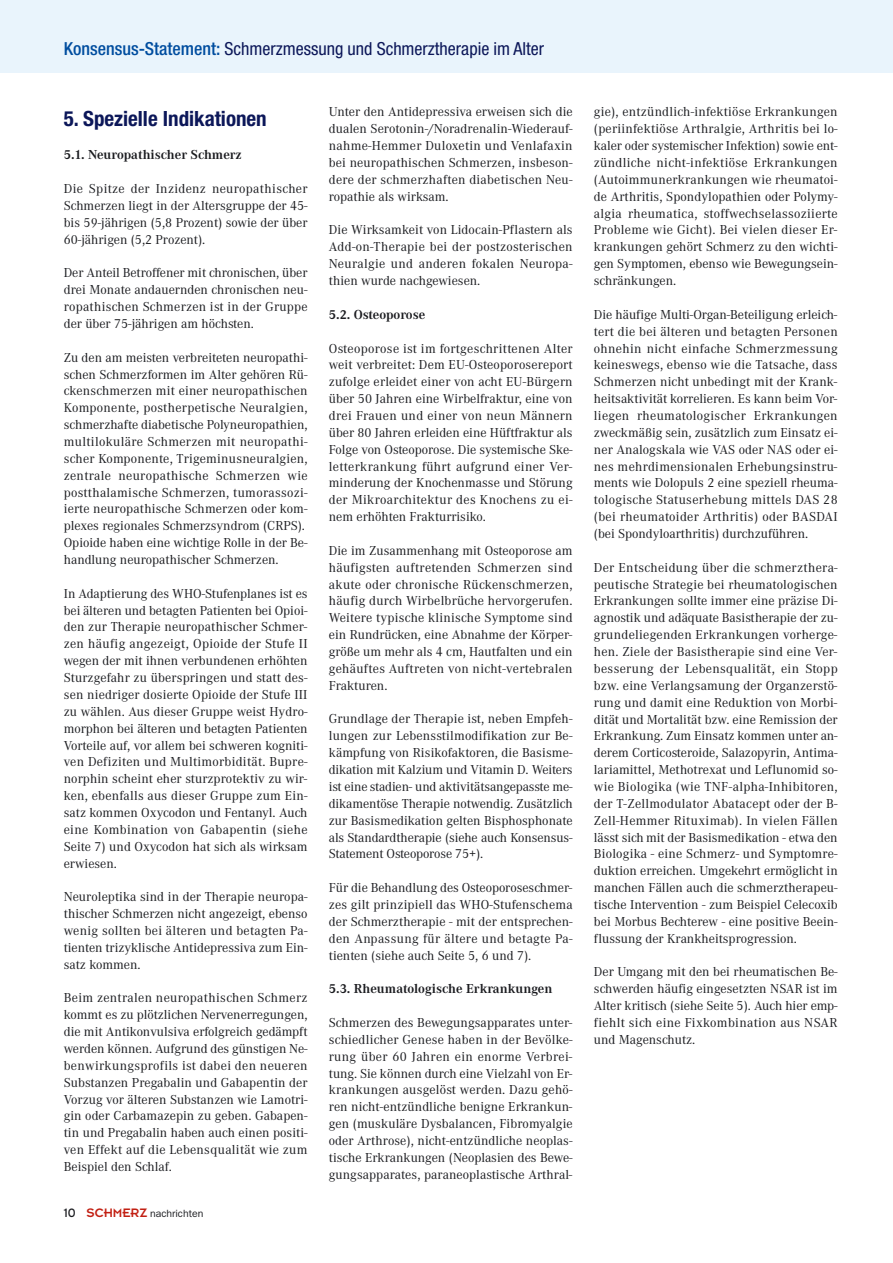
<style>
.page{position:relative;width:893px;height:1263px;background:#fff}
.page>*{position:absolute;margin:0;border:0;box-sizing:border-box;transform-origin:0 0}
.t1{font:700 condensed 21px "Helvetica Neue";color:#0c1759}
.t2{font:condensed 18px "Helvetica Neue";color:#0c1759}
.t3{font:13.5px/16.8px "Corporate A";color:#1b1c20;text-align:justify}
.t4{font:700 13.5px "Corporate A";color:#1b1c20}
.t5{font:10.5px "Franklin Gothic";color:#1b1c20}
.s1{font-weight:500;color:#004d9f}
.s2{font-family:"Interstate";font-size:12px}
.s3{font-family:"Insignia";font-size:13.5px;color:#c22013}
</style>
<div class="page">
<div style="left:0;top:0;width:893px;height:72px;background:#e9f4fc"></div>
<h2 class="t2" style="left:64px;top:43px;width:482px"><span class="s1">Konsensus-Statement:</span> Schmerzmessung und Schmerztherapie im Alter</h2>
<h1 class="t1" style="left:64px;top:111px;width:205px">5. Spezielle Indikationen</h1>
<p class="t4" style="left:64px;top:150px;width:179px">5.1. Neuropathischer Schmerz</p>
<p class="t3" style="left:64px;top:181px;width:245px">Die Spitze der Inzidenz neuropathischer Schmerzen liegt in der Altersgruppe der 45- bis 59-jährigen (5,8 Prozent) sowie der über 60-jährigen (5,2 Prozent).</p>
<p class="t3" style="left:64px;top:266px;width:245px">Der Anteil Betroffener mit chronischen, über drei Monate andauernden chronischen neu&shy;ropathischen Schmerzen ist in der Gruppe der über 75-jährigen am höchsten.</p>
<p class="t3" style="left:64px;top:350px;width:245px;text-align:left">Zu den am meisten verbreiteten neuropathi&shy;schen Schmerzformen im Alter gehören Rü&shy;ckenschmerzen mit einer neuropathischen Komponente, postherpetische Neuralgien, schmerzhafte diabetische Polyneuropathien, multilokuläre Schmerzen mit neuropathi&shy;scher Komponente, Trigeminusneuralgien, zentrale neuropathische Schmerzen wie postthalamische Schmerzen, tumorassozi&shy;ierte neuropathische Schmerzen oder kom&shy;plexes regionales Schmerzsyndrom (CRPS).<br>Opioide haben eine wichtige Rolle in der Be&shy;handlung neuropathischer Schmerzen.</p>
<p class="t3" style="left:64px;top:586px;width:245px">In Adaptierung des WHO-Stufenplanes ist es bei älteren und betagten Patienten bei Opioi&shy;den zur Therapie neuropathischer Schmer&shy;zen häufig angezeigt, Opioide der Stufe II wegen der mit ihnen verbundenen erhöhten Sturzgefahr zu überspringen und statt des&shy;sen niedriger dosierte Opioide der Stufe III zu wählen. Aus dieser Gruppe weist Hydro&shy;morphon bei älteren und betagten Patienten Vorteile auf, vor allem bei schweren kogniti&shy;ven Defiziten und Multimorbidität. Bupre&shy;norphin scheint eher sturzprotektiv zu wir&shy;ken, ebenfalls aus dieser Gruppe zum Ein&shy;satz kommen Oxycodon und Fentanyl. Auch eine Kombination von Gabapentin (siehe Seite 7) und Oxycodon hat sich als wirksam erwiesen.</p>
<p class="t3" style="left:64px;top:890px;width:245px">Neuroleptika sind in der Therapie neuropa&shy;thischer Schmerzen nicht angezeigt, ebenso wenig sollten bei älteren und betagten Pa&shy;tienten trizyklische Antidepressiva zum Ein&shy;satz kommen.</p>
<p class="t3" style="left:64px;top:991px;width:245px">Beim zentralen neuropathischen Schmerz kommt es zu plötzlichen Nervenerregungen, die mit Antikonvulsiva erfolgreich gedämpft werden können. Aufgrund des günstigen Ne&shy;benwirkungsprofils ist dabei den neueren Substanzen Pregabalin und Gabapentin der Vorzug vor älteren Substanzen wie Lamotri&shy;gin oder Carbamazepin zu geben. Gabapen&shy;tin und Pregabalin haben auch einen positi&shy;ven Effekt auf die Lebensqualität wie zum Beispiel den Schlaf.</p>
<p class="t5" style="left:64px;top:1210px;width:141px"><span class="s2">10</span> <span class="s3">SCHMERZ</span> nachrichten</p>
<p class="t3" style="left:329px;top:105px;width:245px">Unter den Antidepressiva erweisen sich die dualen Serotonin-/Noradrenalin-Wiederauf - nahme-Hemmer Duloxetin und Venlafaxin bei neuropathischen Schmerzen, insbeson&shy;dere der schmerzhaften diabetischen Neu&shy;ropathie als wirksam.</p>
<p class="t3" style="left:329px;top:223px;width:245px">Die Wirksamkeit von Lidocain-Pflastern als Add-on-Therapie bei der postzosterischen Neuralgie und anderen fokalen Neuropa&shy;thien wurde nachgewiesen.</p>
<p class="t4" style="left:329px;top:310px;width:98px">5.2. Osteoporose</p>
<p class="t3" style="left:329px;top:341px;width:245px">Osteoporose ist im fortgeschrittenen Alter weit verbreitet: Dem EU-Osteoporosereport zufolge erleidet einer von acht EU-Bürgern über 50 Jahren eine Wirbelfraktur, eine von drei Frauen und einer von neun Männern über 80 Jahren erleiden eine Hüftfraktur als Folge von Osteoporose. Die systemische Ske&shy;letterkrankung führt aufgrund einer Ver&shy;minderung der Knochenmasse und Störung der Mikroarchitektur des Knochens zu ei&shy;nem erhöhten Frakturrisiko.</p>
<p class="t3" style="left:329px;top:543px;width:245px">Die im Zusammenhang mit Osteoporose am häufigsten auftretenden Schmerzen sind akute oder chronische Rückenschmerzen, häufig durch Wirbelbrüche hervorgerufen.<br>Weitere typische klinische Symptome sind ein Rundrücken, eine Abnahme der Körper&shy;größe um mehr als 4 cm, Hautfalten und ein gehäuftes Auftreten von nicht-vertebralen Frakturen.</p>
<p class="t3" style="left:329px;top:712px;width:245px">Grundlage der Therapie ist, neben Empfeh&shy;lungen zur Lebensstilmodifikation zur Be&shy;kämpfung von Risikofaktoren, die Basisme&shy;dikation mit Kalzium und Vitamin D. Weiters ist eine stadien- und aktivitätsangepasste me&shy;dikamentöse Therapie notwendig. Zusätzlich zur Basismedikation gelten Bisphosphonate als Standardtherapie (siehe auch Konsensus-Statement Osteoporose 75+).</p>
<p class="t3" style="left:329px;top:880px;width:245px">Für die Behandlung des Osteoporoseschmer&shy;zes gilt prinzipiell das WHO-Stufenschema der Schmerztherapie - mit der entsprechen&shy;den Anpassung für ältere und betagte Pa&shy;tienten (siehe auch Seite 5, 6 und 7).</p>
<p class="t4" style="left:329px;top:984px;width:225px">5.3. Rheumatologische Erkrankungen</p>
<p class="t3" style="left:329px;top:1015px;width:245px">Schmerzen des Bewegungsapparates unter&shy;schiedlicher Genese haben in der Bevölke&shy;rung über 60 Jahren ein enorme Verbrei&shy;tung. Sie können durch eine Vielzahl von Er&shy;krankungen ausgelöst werden. Dazu gehö&shy;ren nicht-entzündliche benigne Erkrankun&shy;gen (muskuläre Dysbalancen, Fibromyalgie oder Arthrose), nicht-entzündliche neoplas&shy;tische Erkrankungen (Neoplasien des Bewe&shy;gungsapparates, paraneoplastische Arthral-</p>
<p class="t3" style="left:594px;top:105px;width:245px">gie), entzündlich-infektiöse Erkrankungen (periinfektiöse Arthralgie, Arthritis bei lo&shy;kaler oder systemischer Infektion) sowie ent&shy;zündliche nicht-infektiöse Erkrankungen (Autoimmunerkrankungen wie rheumatoi&shy;de Arthritis, Spondylopathien oder Polymy&shy;algia rheumatica, stoffwechselassoziierte Probleme wie Gicht). Bei vielen dieser Er&shy;krankungen gehört Schmerz zu den wichti&shy;gen Symptomen, ebenso wie Bewegungsein&shy;schränkungen.</p>
<p class="t3" style="left:594px;top:307px;width:245px">Die häufige Multi-Organ-Beteiligung erleich&shy;tert die bei älteren und betagten Personen ohnehin nicht einfache Schmerzmessung keineswegs, ebenso wie die Tatsache, dass Schmerzen nicht unbedingt mit der Krank&shy;heitsaktivität korrelieren. Es kann beim Vor&shy;liegen rheumatologischer Erkrankungen zweckmäßig sein, zusätzlich zum Einsatz ei&shy;ner Analogskala wie VAS oder NAS oder ei&shy;nes mehrdimensionalen Erhebungsinstru&shy;ments wie Dolopuls 2 eine speziell rheuma&shy;tologische Statuserhebung mittels DAS 28 (bei rheumatoider Arthritis) oder BASDAI (bei Spondyloarthritis) durchzuführen.</p>
<p class="t3" style="left:594px;top:560px;width:245px">Der Entscheidung über die schmerzthera&shy;peutische Strategie bei rheumatologischen Erkrankungen sollte immer eine präzise Di&shy;agnostik und adäquate Basistherapie der zu&shy;grundeliegenden Erkrankungen vorherge&shy;hen. Ziele der Basistherapie sind eine Ver&shy;besserung der Lebensqualität, ein Stopp bzw. eine Verlangsamung der Organzerstö&shy;rung und damit eine Reduktion von Morbi&shy;dität und Mortalität bzw. eine Remission der Erkrankung. Zum Einsatz kommen unter an&shy;derem Corticosteroide, Salazopyrin, Antima&shy;lariamittel, Methotrexat und Leflunomid so&shy;wie Biologika (wie TNF-alpha-Inhibitoren, der T-Zellmodulator Abatacept oder der B-Zell-Hemmer Rituximab). In vielen Fällen lässt sich mit der Basismedikation - etwa den Biologika - eine Schmerz- und Symptomre&shy;duktion erreichen. Umgekehrt ermöglicht in manchen Fällen auch die schmerztherapeu&shy;tische Intervention - zum Beispiel Celecoxib bei Morbus Bechterew - eine positive Beein&shy;flussung der Krankheitsprogression.</p>
<p class="t3" style="left:594px;top:965px;width:245px">Der Umgang mit den bei rheumatischen Be&shy;schwerden häufig eingesetzten NSAR ist im Alter kritisch (siehe Seite 5). Auch hier emp&shy;fiehlt sich eine Fixkombination aus NSAR und Magenschutz.</p>
</div>
